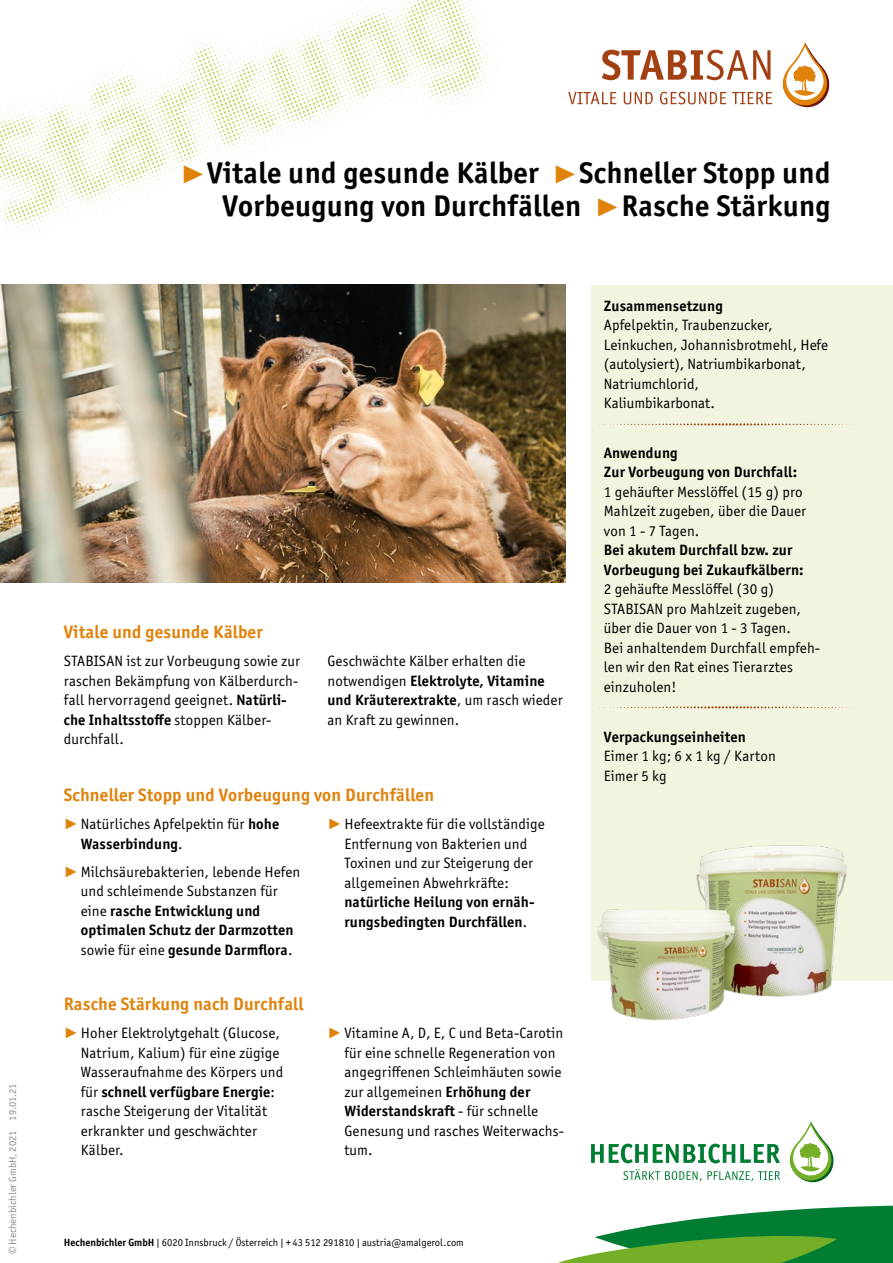
<style>
.page{position:relative;width:893px;height:1263px;background:#fff}
.page>*{position:absolute;margin:0;border:0;box-sizing:border-box;transform-origin:0 0}
.t1{font:700 30px/33px "Officina Sans ITC Pro";letter-spacing:.01em;color:#000;text-align:right}
.t2{font:700 18px "Officina Sans ITC Pro";letter-spacing:.01em;color:#e0820a}
.t3{font:15px/19.5px "Officina Sans ITC Pro";letter-spacing:.01em;color:#000}
.t4{font:700 15px/19.5px "Officina Sans ITC Pro";letter-spacing:.01em;color:#000}
.t5{font:10.5px "Officina Sans ITC Pro";color:#010202}
.t6{font:10.5px "Officina Sans ITC Pro";letter-spacing:.005em;color:#706f6f}
.s1{font-family:"Arial";font-size:25.5px;color:#e0820a}
.s2{font-weight:700}
.s3{font-family:"Arial";color:#e0820a}
.s4{font-weight:400}
</style>
<div class="page">
<svg style="left:790px;top:1121px;width:43px;height:61px"></svg>
<svg style="left:591px;top:1143px;width:189px;height:20px"></svg>
<svg style="left:623px;top:1169px;width:157px;height:12px"></svg>
<svg style="left:558px;top:1205px;width:335px;height:58px"></svg>
<svg style="left:606px;top:50px;width:164px;height:30px"></svg>
<svg style="left:606px;top:92px;width:10px;height:12px"></svg>
<svg style="left:624px;top:92px;width:29px;height:12px"></svg>
<svg style="left:660px;top:92px;width:66px;height:12px"></svg>
<svg style="left:732px;top:92px;width:40px;height:12px"></svg>
<svg style="left:783px;top:43px;width:46px;height:64px"></svg>
<img style="left:0;top:0;width:606px;height:285px">
<div style="left:591px;top:285px;width:302px;height:696px;background:#f1f5df"></div>
<img style="left:0;top:285px;width:566px;height:298px">
<img style="left:599px;top:423px;width:255px;height:3px">
<img style="left:599px;top:706px;width:255px;height:3px">
<img style="left:597px;top:845px;width:250px;height:175px">
<p class="t6" style="left:6px;top:1120px;width:38px;rotate:-90deg">19.01.21</p>
<p class="t6" style="left:6px;top:1254px;width:126px;rotate:-90deg">© Hechenbichler GmbH, 2021</p>
<h1 class="t1" style="left:180px;top:156px;width:652px"><span class="s1">►</span>Vitale und gesunde Kälber <span class="s1">►</span>Schneller Stopp und<br>Vorbeugung von Durchfällen <span class="s1">►</span>Rasche Stärkung</h1>
<p class="t2" style="left:64px;top:621px;width:200px">Vitale und gesunde Kälber</p>
<p class="t3" style="left:64px;top:651px;width:238px">STABISAN ist zur Vorbeugung sowie zur raschen Bekämpfung von Kälberdurch&shy;fall hervorragend geeignet. <span class="s2">Natürli&shy;che Inhaltsstoffe</span> stoppen Kälber&shy;durchfall.</p>
<p class="t3" style="left:327px;top:651px;width:237px">Geschwächte Kälber erhalten die notwendigen <span class="s2">Elektrolyte, Vitamine und Kräuterextrakte</span>, um rasch wieder an Kraft zu gewinnen.</p>
<p class="t2" style="left:64px;top:784px;width:372px">Schneller Stopp und Vorbeugung von Durchfällen</p>
<p class="t3" style="left:81px;top:814px;width:200px;text-indent:-17px"><span class="s3">►</span>Natürliches Apfelpektin für <span class="s2">hohe<br>Wasserbindung</span>.</p>
<p class="t3" style="left:81px;top:862px;width:221px;text-indent:-17px"><span class="s3">►</span>Milchsäurebakterien, lebende Hefen und schleimende Substanzen für eine <span class="s2">rasche Entwicklung und optimalen Schutz der Darmzotten </span>sowie für eine <span class="s2">gesunde Darmflora</span>.</p>
<p class="t3" style="left:344px;top:814px;width:202px;text-indent:-17px"><span class="s3">►</span>Hefeextrakte für die vollständige<br>Entfernung von Bakterien und<br>Toxinen und zur Steigerung der allgemeinen Abwehrkräfte:</p>
<p class="t4" style="left:344px;top:892px;width:192px">natürliche Heilung von ernäh&shy;rungsbedingten Durchfällen<span class="s4">.</span></p>
<p class="t2" style="left:64px;top:993px;width:241px">Rasche Stärkung nach Durchfall</p>
<p class="t3" style="left:81px;top:1023px;width:204px;text-indent:-17px"><span class="s3">►</span>Hoher Elektrolytgehalt (Glucose,<br>Natrium, Kalium) für eine zügige<br>Wasseraufnahme des Körpers und für <span class="s2">schnell verfügbare Energie</span>: rasche Steigerung der Vitalität erkrankter und geschwächter<br>Kälber.</p>
<p class="t3" style="left:344px;top:1023px;width:221px;text-indent:-17px"><span class="s3">►</span>Vitamine A, D, E, C und Beta-Carotin für eine schnelle Regeneration von angegriffenen Schleimhäuten sowie zur allgemeinen <span class="s2">Erhöhung der<br>Widerstandskraft</span> - für schnelle<br>Genesung und rasches Weiterwachs&shy;tum.</p>
<p class="t5" style="left:64px;top:1236px;width:402px"><span class="s2">Hechenbichler GmbH</span> | 6020 Innsbruck / Österreich | + 43 512 291810 | austria@amalgerol.com</p>
<p class="t4" style="left:604px;top:296px;width:121px">Zusammensetzung</p>
<p class="t3" style="left:604px;top:315px;width:226px">Apfelpektin, Traubenzucker,<br>Leinkuchen, Johannisbrotmehl, Hefe (autolysiert), Natriumbikarbonat,<br>Natriumchlorid,<br>Kaliumbikarbonat.</p>
<p class="t4" style="left:604px;top:443px;width:195px">Anwendung<br>Zur Vorbeugung von Durchfall:</p>
<p class="t3" style="left:604px;top:482px;width:204px">1 gehäufter Messlöffel (15 g) pro<br>Mahlzeit zugeben, über die Dauer von 1 - 7 Tagen.</p>
<p class="t4" style="left:604px;top:540px;width:201px">Bei akutem Durchfall bzw. zur<br>Vorbeugung bei Zukaufkälbern:</p>
<p class="t3" style="left:604px;top:579px;width:218px">2 gehäufte Messlöffel (30 g)<br>STABISAN pro Mahlzeit zugeben, über die Dauer von 1 - 3 Tagen.<br>Bei anhaltendem Durchfall empfeh&shy;len wir den Rat eines Tierarztes einzuholen!</p>
<p class="t4" style="left:604px;top:727px;width:143px">Verpackungseinheiten</p>
<p class="t3" style="left:604px;top:746px;width:174px">Eimer 1 kg; 6 x 1 kg / Karton<br>Eimer 5 kg</p>
</div>
